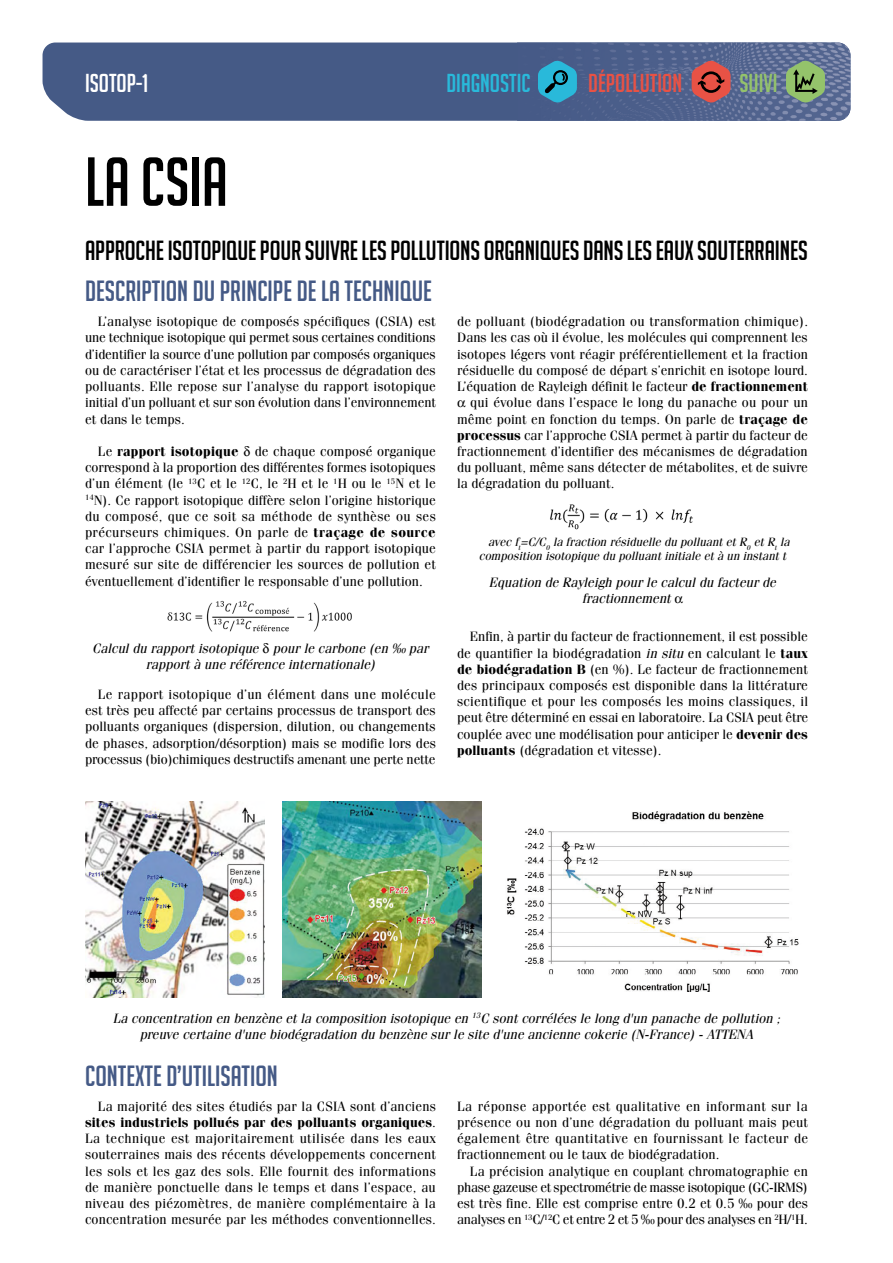
<style>
.page{position:relative;width:893px;height:1263px;background:#fff}
.page>*{position:absolute;margin:0;border:0;box-sizing:border-box;transform-origin:0 0}
.t1{font:67.5px "Big Noodle Titling";color:#000}
.t2{font:28.5px "Big Noodle Titling";color:#455a86}
.t3{font:27px "Big Noodle Titling";letter-spacing:-.005em;color:#000}
.t4{font:25.35px "Big Noodle Titling";color:#e85245}
.t5{font:25.35px "Big Noodle Titling";color:#29b9da}
.t6{font:25.35px "Big Noodle Titling";color:#fff}
.t7{font:25.35px "Big Noodle Titling";color:#94c36b}
.t8{font:13.5px/16.2px "Fenice";color:#000;text-align:justify}
.t9{font:italic 13.5px/16.2px "Fenice";color:#000;text-align:center}
.t10{font:italic 12px/14.4px "Fenice";color:#000;text-align:right}
.s1{font-weight:700}
.s2{font-style:italic}
</style>
<div class="page">
<div style="left:43px;top:43px;width:474px;height:78px;background:#455a86"></div>
<img style="left:517px;top:43px;width:333px;height:78px">
<svg style="left:538px;top:59px;width:39px;height:45px;background:#2d8eaf"></svg>
<svg style="left:692px;top:59px;width:39px;height:45px;background:#a74f53"></svg>
<svg style="left:786px;top:59px;width:39px;height:45px;background:#76986c"></svg>
<img style="left:167px;top:600px;width:185px;height:32px">
<img style="left:550px;top:504px;width:143px;height:26px">
<img style="left:85px;top:801px;width:180px;height:196px">
<img style="left:282px;top:801px;width:199px;height:196px">
<img style="left:506px;top:811px;width:293px;height:181px">
<h3 class="t6" style="left:85px;top:69px;width:65px">ISOTOP-1</h3>
<h1 class="t1" style="left:85px;top:145px;width:144px">LA CSIA</h1>
<h3 class="t5" style="left:446px;top:69px;width:86px">DIAGNOSTIC</h3>
<h3 class="t4" style="left:588px;top:69px;width:95px">DÉPOLLUTION</h3>
<h3 class="t7" style="left:739px;top:69px;width:39px">SUIVI</h3>
<h3 class="t3" style="left:85px;top:235px;width:724px">APPROCHE ISOTOPIQUE POUR SUIVRE LES POLLUTIONS ORGANIQUES DANS LES EAUX SOUTERRAINES</h3>
<h2 class="t2" style="left:85px;top:276px;width:348px">DESCRIPTION DU PRINCIPE DE LA TECHNIQUE</h2>
<p class="t8" style="left:85px;top:313px;width:352px;text-indent:13px">L’analyse isotopique de composés spécifiques (CSIA) est une technique isotopique qui permet sous certaines conditions d’identifier la source d’une pollution par composés organiques ou de caractériser l’état et les processus de dégradation des polluants. Elle repose sur l’analyse du rapport isotopique initial d’un polluant et sur son évolution dans l’environnement et dans le temps.</p>
<p class="t8" style="left:85px;top:443px;width:352px;text-indent:13px">Le <span class="s1">rapport isotopique</span> de chaque composé organique correspond à la proportion des différentes formes isotopiques d’un élément (le <sup>13</sup>C et le <sup>12</sup>C, le <sup>2</sup>H et le <sup>1</sup>H ou le <sup>15</sup>N et le <sup>14</sup>N). Ce rapport isotopique diffère selon l’origine historique du composé, que ce soit sa méthode de synthèse ou ses précurseurs chimiques. On parle de <span class="s1">traçage de source </span>car l’approche CSIA permet à partir du rapport isotopique mesuré sur site de différencier les sources de pollution et éventuellement d’identifier le responsable d’une pollution.</p>
<p class="t9" style="left:92px;top:640px;width:338px">Calcul du rapport isotopique pour le carbone (en ‰ par rapport à une référence internationale)</p>
<p class="t8" style="left:85px;top:686px;width:352px;text-indent:13px">Le rapport isotopique d’un élément dans une molécule est très peu affecté par certains processus de transport des polluants organiques (dispersion, dilution, ou changements de phases, adsorption/désorption) mais se modifie lors des processus (bio)chimiques destructifs amenant une perte nette</p>
<p class="t8" style="left:457px;top:313px;width:352px">de polluant (biodégradation ou transformation chimique).</p>
<p class="t8" style="left:457px;top:329px;width:352px">Dans les cas où il évolue, les molécules qui comprennent les</p>
<p class="t8" style="left:457px;top:346px;width:352px">isotopes légers vont réagir préférentiellement et la fraction</p>
<p class="t8" style="left:457px;top:362px;width:352px">résiduelle du composé de départ s’enrichit en isotope lourd.</p>
<p class="t8" style="left:457px;top:378px;width:352px">L’équation de Rayleigh définit le facteur <span class="s1">de fractionnement</span></p>
<p class="t8" style="left:470px;top:394px;width:339px">qui évolue dans l’espace le long du panache ou pour un</p>
<p class="t8" style="left:457px;top:410px;width:352px">même point en fonction du temps. On parle de <span class="s1">traçage de</span></p>
<p class="t8" style="left:457px;top:427px;width:352px"><span class="s1">processus</span> car l’approche CSIA permet à partir du facteur de</p>
<p class="t8" style="left:457px;top:443px;width:352px">fractionnement d’identifier des mécanismes de dégradation</p>
<p class="t8" style="left:457px;top:459px;width:352px">du polluant, même sans détecter de métabolites, et de suivre</p>
<p class="t8" style="left:457px;top:475px;width:159px">la dégradation du polluant.</p>
<p class="t10" style="left:479px;top:534px;width:312px">avec f<sub>t</sub>=C/C<sub>0</sub> la fraction résiduelle du polluant et R<sub>0</sub> et R<sub>t</sub> la composition isotopique du polluant initiale et à un instant t</p>
<p class="t9" style="left:582px;top:574px;width:196px;text-align:left;text-indent:-93px">Equation de Rayleigh pour le calcul du facteur de fractionnement</p>
<p class="t8" style="left:457px;top:628px;width:353px;text-indent:13px">Enfin, à partir du facteur de fractionnement, il est possible de quantifier la biodégradation <span class="s2">in situ</span> en calculant le <span class="s1">taux de biodégradation B</span> (en %). Le facteur de fractionnement des principaux composés est disponible dans la littérature scientifique et pour les composés les moins classiques, il peut être déterminé en essai en laboratoire. La CSIA peut être couplée avec une modélisation pour anticiper le <span class="s1">devenir des polluants</span> (dégradation et vitesse).</p>
<p class="t9" style="left:113px;top:1009px;width:669px">La concentration en benzène et la composition isotopique en <sup>13</sup>C sont corrélées le long d'un panache de pollution ; preuve certaine d'une biodégradation du benzène sur le site d'une ancienne cokerie (N-France) - ATTENA</p>
<h2 class="t2" style="left:85px;top:1060px;width:194px">CONTEXTE D’UTILISATION</h2>
<p class="t8" style="left:85px;top:1098px;width:353px;text-indent:13px">La majorité des sites étudiés par la CSIA sont d’anciens <span class="s1">sites industriels pollués par des polluants organiques</span>.<br>La technique est majoritairement utilisée dans les eaux souterraines mais des récents développements concernent les sols et les gaz des sols. Elle fournit des informations de manière ponctuelle dans le temps et dans l’espace, au niveau des piézomètres, de manière complémentaire à la concentration mesurée par les méthodes conventionnelles.</p>
<p class="t8" style="left:457px;top:1098px;width:353px">La réponse apportée est qualitative en informant sur la présence ou non d’une dégradation du polluant mais peut également être quantitative en fournissant le facteur de fractionnement ou le taux de biodégradation.</p>
<p class="t8" style="left:457px;top:1163px;width:352px;text-indent:13px">La précision analytique en couplant chromatographie en phase gazeuse et spectrométrie de masse isotopique (GC-IRMS) est très fine. Elle est comprise entre 0.2 et 0.5 ‰ pour des analyses en <sup>13</sup>C/<sup>12</sup>C et entre 2 et 5 ‰ pour des analyses en <sup>2</sup>H/<sup>1</sup>H.</p>
</div>
